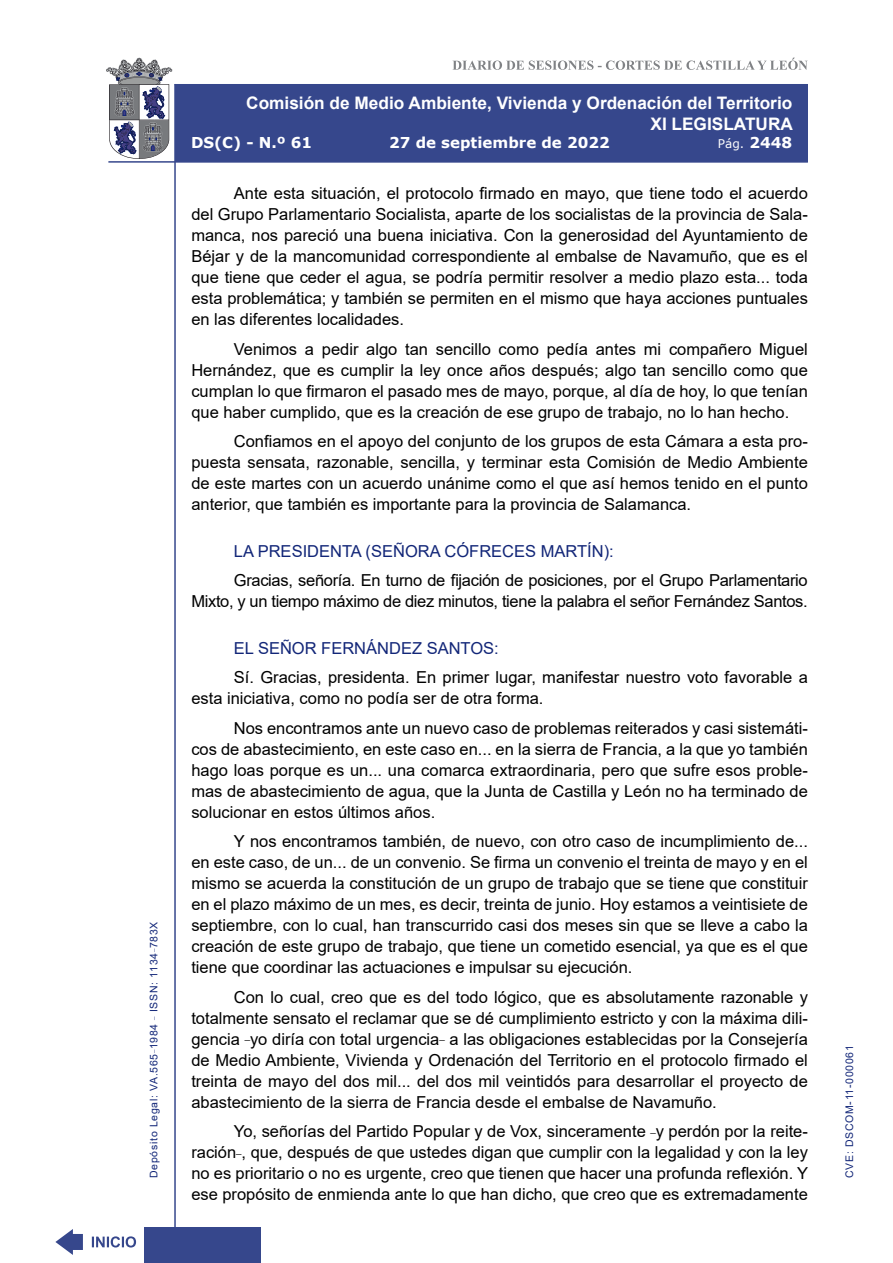
<style>
.page{position:relative;width:893px;height:1263px;background:#fff}
.page>*{position:absolute;margin:0;border:0;box-sizing:border-box;transform-origin:0 0}
.t1{font:700 17.25px/20.7px "Arial";color:#fff;text-align:right}
.t2{font:16.5px/21px "Arial";color:#000;text-align:justify}
.t3{font:16.5px/21px "Arial";letter-spacing:-.02em;color:#000;text-align:right}
.Orador{font:16.5px "Arial";color:#122678}
.t4{font:700 15px "Verdana";color:#fff}
.t5{font:12px "Verdana";color:#fff}
.t6{font:10.5px "Arial";letter-spacing:.065em;color:#122678}
.s1{font-weight:700;font-size:15px}
</style>
<div class="page">
<svg style="left:452px;top:58px;width:356px;height:12px"></svg>
<hr style="left:174px;top:84px;width:2px;height:1179px;background:#36478c">
<div style="left:144px;top:1227px;width:117px;height:36px;background:#36478c"></div>
<div style="left:175px;top:84px;width:633px;height:78px;background:#36478c"></div>
<hr style="left:108px;top:161px;width:700px;height:2px;background:#36478c">
<svg style="left:92px;top:1236px;width:44px;height:11px"></svg>
<svg style="left:55px;top:1229px;width:28px;height:26px"></svg>
<svg style="left:106px;top:58px;width:66px;height:101px"></svg>
<p class="t6" style="left:146px;top:1178px;width:258px;rotate:-90deg">Depósito Legal: VA.565<sup>_</sup>1984 <sup>_</sup> ISSN: 1134<sup>_</sup>783X</p>
<p class="t1" style="left:246px;top:93px;width:548px">Comisión de Medio Ambiente, Vivienda y Ordenación del Territorio<br>XI LEGISLATURA</p>
<p class="t4" style="left:191px;top:132px;width:123px">DS(C) - N.º 61</p>
<p class="t4" style="left:389px;top:132px;width:222px">27 de septiembre de 2022</p>
<p class="t5" style="left:718px;top:135px;width:76px">Pág. <span class="s1">2448</span></p>
<p class="t2" style="left:191px;top:183px;width:618px;text-indent:43px">Ante esta situación, el protocolo firmado en mayo, que tiene todo el acuerdo del Grupo Parlamentario Socialista, aparte de los socialistas de la provincia de Sala&shy;manca, nos pareció una buena iniciativa. Con la generosidad del Ayuntamiento de Béjar y de la mancomunidad correspondiente al embalse de Navamuño, que es el que tiene que ceder el agua, se podría permitir resolver a medio plazo esta... toda esta problemática; y también se permiten en el mismo que haya acciones puntuales en las diferentes localidades.</p>
<p class="t2" style="left:191px;top:338px;width:618px;text-indent:43px">Venimos a pedir algo tan sencillo como pedía antes mi compañero Miguel Hernández, que es cumplir la ley once años después; algo tan sencillo como que cumplan lo que firmaron el pasado mes de mayo, porque, al día de hoy, lo que tenían que haber cumplido, que es la creación de ese grupo de trabajo, no lo han hecho.</p>
<p class="t2" style="left:191px;top:431px;width:618px;text-indent:43px">Confiamos en el apoyo del conjunto de los grupos de esta Cámara a esta pro&shy;puesta sensata, razonable, sencilla, y terminar esta Comisión de Medio Ambiente de este martes con un acuerdo unánime como el que así hemos tenido en el punto anterior, que también es importante para la provincia de Salamanca.</p>
<p class="Orador" style="left:234px;top:539px;width:381px">LA PRESIDENTA (SEÑORA CÓFRECES MARTÍN):</p>
<p class="t3" style="left:191px;top:570px;width:618px">Gracias, señoría. En turno de fijación de posiciones, por el Grupo Parlamentario<br>Mixto, y un tiempo máximo de diez minutos, tiene la palabra el señor Fernández Santos.</p>
<p class="Orador" style="left:234px;top:636px;width:266px">EL SEÑOR FERNÁNDEZ SANTOS:</p>
<p class="t2" style="left:191px;top:667px;width:618px;text-indent:43px">Sí. Gracias, presidenta. En primer lugar, manifestar nuestro voto favorable a esta iniciativa, como no podía ser de otra forma.</p>
<p class="t2" style="left:191px;top:717px;width:618px;text-indent:43px">Nos encontramos ante un nuevo caso de problemas reiterados y casi sistemáti&shy;cos de abastecimiento, en este caso en... en la sierra de Francia, a la que yo también hago loas porque es un... una comarca extraordinaria, pero que sufre esos proble&shy;mas de abastecimiento de agua, que la Junta de Castilla y León no ha terminado de solucionar en estos últimos años.</p>
<p class="t2" style="left:191px;top:831px;width:618px;text-indent:43px">Y nos encontramos también, de nuevo, con otro caso de incumplimiento de... en este caso, de un... de un convenio. Se firma un convenio el treinta de mayo y en el mismo se acuerda la constitución de un grupo de trabajo que se tiene que constituir en el plazo máximo de un mes, es decir, treinta de junio. Hoy estamos a veintisiete de septiembre, con lo cual, han transcurrido casi dos meses sin que se lleve a cabo la creación de este grupo de trabajo, que tiene un cometido esencial, ya que es el que tiene que coordinar las actuaciones e impulsar su ejecución.</p>
<p class="t2" style="left:191px;top:986px;width:618px;text-indent:43px">Con lo cual, creo que es del todo lógico, que es absolutamente razonable y totalmente sensato el reclamar que se dé cumplimiento estricto y con la máxima dili&shy;gencia <sup>_</sup>yo diría con total urgencia<sup>_</sup> a las obligaciones establecidas por la Consejería de Medio Ambiente, Vivienda y Ordenación del Territorio en el protocolo firmado el treinta de mayo del dos mil... del dos mil veintidós para desarrollar el proyecto de abastecimiento de la sierra de Francia desde el embalse de Navamuño.</p>
<p class="t2" style="left:191px;top:1121px;width:618px;text-indent:43px">Yo, señorías del Partido Popular y de Vox, sinceramente <sup>_</sup>y perdón por la reite&shy;ración<sup>_</sup>, que, después de que ustedes digan que cumplir con la legalidad y con la ley no es prioritario o no es urgente, creo que tienen que hacer una profunda reflexión. Y ese propósito de enmienda ante lo que han dicho, que creo que es extremadamente</p>
<p class="t6" style="left:842px;top:1178px;width:134px;rotate:-90deg">CVE: DSCOM-11-000061</p>
</div>
